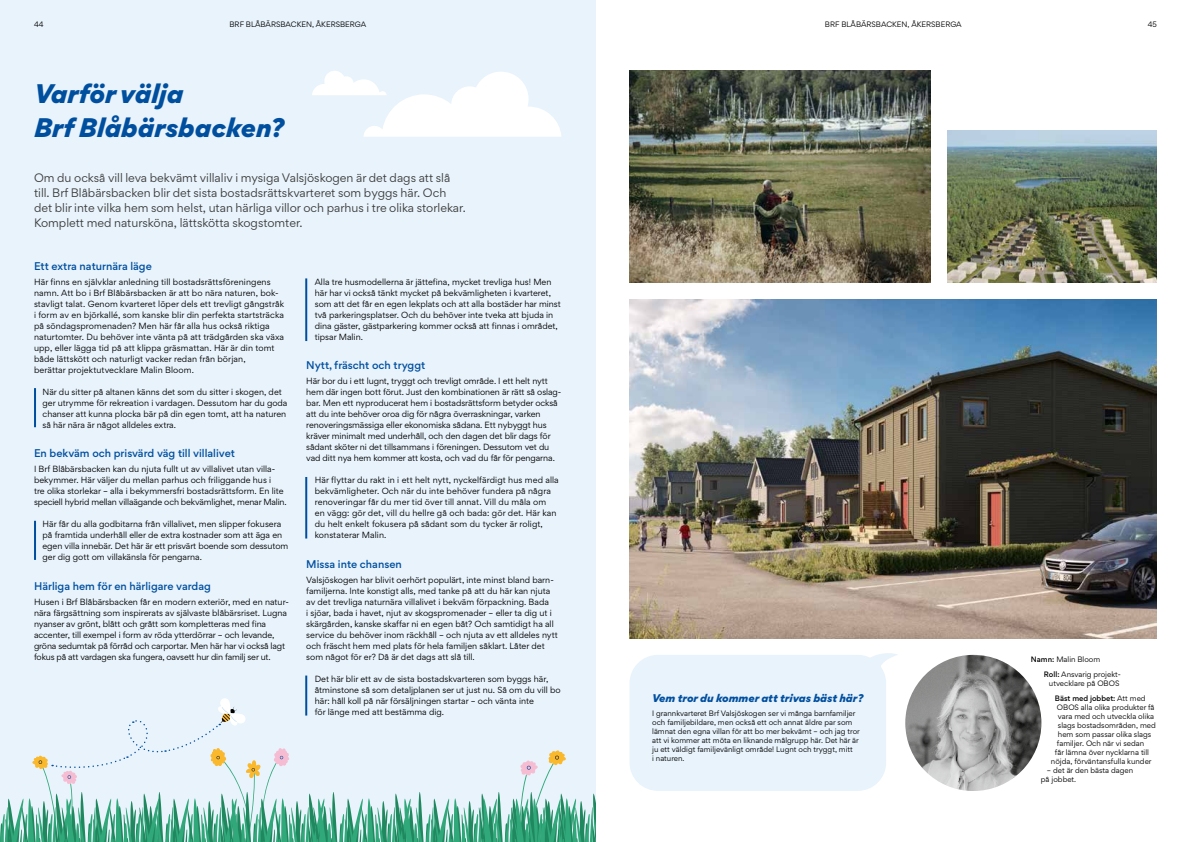
<style>
.page{position:relative;width:1191px;height:842px;background:#fff}
.page>*{position:absolute;margin:0;border:0;box-sizing:border-box;transform-origin:0 0}
.t1{font:italic 900 24px/34px "Gordita";color:#004f9f}
.t2{font:11px/15px "Gordita";color:#3c3c3b}
.t3{font:500 10px "Gordita";color:#004f9f}
.t4{font:italic 900 10px "Gordita";color:#004f9f}
.t5{font:8px/11px "Gordita";color:#000}
.t6{font:7px/9px "Gordita";color:#000}
.s1{font-weight:500}
</style>
<div class="page">
<div style="left:0;top:0;width:595px;height:842px;background:#e8f3fc"></div>
<svg style="left:312px;top:71px;width:249px;height:66px"></svg>
<hr style="left:34px;top:388px;width:2px;height:39px;background:#004f9f">
<hr style="left:34px;top:521px;width:2px;height:39px;background:#004f9f">
<hr style="left:305px;top:278px;width:2px;height:63px;background:#004f9f">
<hr style="left:305px;top:477px;width:2px;height:61px;background:#004f9f">
<hr style="left:305px;top:675px;width:2px;height:40px;background:#004f9f">
<svg style="left:0;top:694px;width:595px;height:148px"></svg>
<img style="left:905px;top:655px;width:136px;height:136px;border-radius:68px">
<img style="left:629px;top:71px;width:301px;height:212px">
<img style="left:947px;top:130px;width:210px;height:153px">
<img style="left:629px;top:300px;width:527px;height:338px">
<div style="left:629px;top:655px;width:257px;height:136px;background:#e8f3fc;border-radius:28px"></div>
<svg style="left:863px;top:653px;width:35px;height:19px"></svg>
<p class="t6" style="left:34px;top:20px;width:11px">44</p>
<p class="t6" style="left:229px;top:20px;width:138px">BRF BLÅBÄRSBACKEN, ÅKERSBERGA</p>
<p class="t6" style="left:825px;top:20px;width:138px">BRF BLÅBÄRSBACKEN, ÅKERSBERGA</p>
<p class="t6" style="left:1147px;top:20px;width:11px">45</p>
<h1 class="t1" style="left:34px;top:76px;width:252px">Varför välja<br>Brf Blåbärsbacken?</h1>
<p class="t2" style="left:34px;top:170px;width:433px">Om du också vill leva bekvämt villaliv i mysiga Valsjöskogen är det dags att slå till. Brf Blåbärsbacken blir det sista bostadsrättskvarteret som byggs här. Och det blir inte vilka hem som helst, utan härliga villor och parhus i tre olika storlekar.<br>Komplett med natursköna, lättskötta skogstomter.</p>
<p class="t3" style="left:34px;top:258px;width:119px">Ett extra naturnära läge</p>
<p class="t5" style="left:34px;top:276px;width:252px">Här finns en självklar anledning till bostadsrättsföreningens namn. Att bo i Brf Blåbärsbacken är att bo nära naturen, bok&shy;stavligt talat. Genom kvarteret löper dels ett trevligt gångstråk i form av en björkallé, som kanske blir din perfekta startsträcka på söndagspromenaden? Men här får alla hus också riktiga naturtomter. Du behöver inte vänta på att trädgården ska växa upp, eller lägga tid på att klippa gräsmattan. Här är din tomt både lättskött och naturligt vacker redan från början,<br>berättar projektutvecklare Malin Bloom.</p>
<p class="t5" style="left:43px;top:386px;width:246px">När du sitter på altanen känns det som du sitter i skogen, det ger utrymme för rekreation i vardagen. Dessutom har du goda chanser att kunna plocka bär på din egen tomt, att ha naturen så här nära är något alldeles extra.</p>
<p class="t3" style="left:34px;top:446px;width:202px">En bekväm och prisvärd väg till villalivet</p>
<p class="t5" style="left:34px;top:463px;width:254px">I Brf Blåbärsbacken kan du njuta fullt ut av villalivet utan villa&shy;bekymmer. Här väljer du mellan parhus och friliggande hus i<br>tre olika storlekar – alla i bekymmersfri bostadsrättsform. En lite speciell hybrid mellan villaägande och bekvämlighet, menar Malin.</p>
<p class="t5" style="left:43px;top:518px;width:247px">Här får du alla godbitarna från villalivet, men slipper fokusera på framtida underhåll eller de extra kostnader som att äga en egen villa innebär. Det här är ett prisvärt boende som dessutom ger dig gott om villakänsla för pengarna.</p>
<p class="t3" style="left:34px;top:578px;width:178px">Härliga hem för en härligare vardag</p>
<p class="t5" style="left:34px;top:596px;width:256px">Husen i Brf Blåbärsbacken får en modern exteriör, med en natur&shy;nära färgsättning som inspirerats av självaste blåbärsriset. Lugna nyanser av grönt, blått och grått som kompletteras med fina accenter, till exempel i form av röda ytterdörrar – och levande, gröna sedumtak på förråd och carportar. Men här har vi också lagt fokus på att vardagen ska fungera, oavsett hur din familj ser ut.</p>
<p class="t5" style="left:315px;top:276px;width:247px">Alla tre husmodellerna är jättefina, mycket trevliga hus! Men här har vi också tänkt mycket på bekvämligheten i kvarteret, som att det får en egen lekplats och att alla bostäder har minst två parkeringsplatser. Och du behöver inte tveka att bjuda in dina gäster, gästparkering kommer också att finnas i området, tipsar Malin.</p>
<p class="t3" style="left:306px;top:358px;width:120px">Nytt, fräscht och tryggt</p>
<p class="t5" style="left:306px;top:375px;width:257px">Här bor du i ett lugnt, tryggt och trevligt område. I ett helt nytt hem där ingen bott förut. Just den kombinationen är rätt så oslag&shy;bar. Men ett nyproducerat hem i bostadsrättsform betyder också att du inte behöver oroa dig för några överraskningar, varken renoveringsmässiga eller ekonomiska sådana. Ett nybyggt hus kräver minimalt med underhåll, och den dagen det blir dags för sådant sköter ni det tillsammans i föreningen. Dessutom vet du vad ditt nya hem kommer att kosta, och vad du får för pengarna.</p>
<p class="t5" style="left:315px;top:474px;width:246px">Här flyttar du rakt in i ett helt nytt, nyckelfärdigt hus med alla bekvämligheter. Och när du inte behöver fundera på några renoveringar får du mer tid över till annat. Vill du måla om<br>en vägg: gör det, vill du hellre gå och bada: gör det. Här kan du helt enkelt fokusera på sådant som du tycker är roligt, konstaterar Malin.</p>
<p class="t3" style="left:306px;top:556px;width:97px">Missa inte chansen</p>
<p class="t5" style="left:306px;top:574px;width:253px">Valsjöskogen har blivit oerhört populärt, inte minst bland barn&shy;familjerna. Inte konstigt alls, med tanke på att du här kan njuta av det trevliga naturnära villalivet i bekväm förpackning. Bada<br>i sjöar, bada i havet, njut av skogspromenader – eller ta dig ut i skärgården, kanske skaffar ni en egen båt? Och samtidigt ha all service du behöver inom räckhåll – och njuta av ett alldeles nytt och fräscht hem med plats för hela familjen såklart. Låter det som något för er? Då är det dags att slå till.</p>
<p class="t5" style="left:315px;top:673px;width:247px">Det här blir ett av de sista bostadskvarteren som byggs här, åtminstone så som detaljplanen ser ut just nu. Så om du vill bo här: håll koll på när försäljningen startar – och vänta inte<br>för länge med att bestämma dig.</p>
<p class="t4" style="left:652px;top:689px;width:213px">Vem tror du kommer att trivas bäst här?</p>
<p class="t6" style="left:652px;top:709px;width:209px">I grannkvarteret Brf Valsjöskogen ser vi många barnfamiljer och familjebildare, men också ett och annat äldre par som lämnat den egna villan för att bo mer bekvämt – och jag tror att vi kommer att möta en liknande målgrupp här. Det här är ju ett väldigt familjevänligt område! Lugnt och tryggt, mitt<br>i naturen.</p>
<p class="t6" style="left:1044px;top:652px;width:78px;line-height:14.7px;text-indent:-13px"><span class="s1">Namn:</span> Malin Bloom<br><span class="s1">Roll:</span> Ansvarig projekt-</p>
<p class="t6" style="left:1055px;top:676px;width:92px;line-height:14.7px;text-indent:-6px">utvecklare på OBOS<br><span class="s1">Bäst med jobbet:</span> Att med</p>
<p class="t6" style="left:1057px;top:702px;width:99px">OBOS alla olika produkter få</p>
<p class="t6" style="left:1058px;top:711px;width:98px">vara med och utveckla olika</p>
<p class="t6" style="left:1058px;top:720px;width:99px">slags bostadsområden, med</p>
<p class="t6" style="left:1058px;top:729px;width:95px">hem som passar olika slags</p>
<p class="t6" style="left:1057px;top:738px;width:89px">familjer. Och när vi sedan</p>
<p class="t6" style="left:1055px;top:747px;width:96px">får lämna över nycklarna till</p>
<p class="t6" style="left:1051px;top:756px;width:102px">nöjda, förväntansfulla kunder</p>
<p class="t6" style="left:1041px;top:765px;width:94px;text-indent:6px">– det är den bästa dagen på jobbet.</p>
</div>
